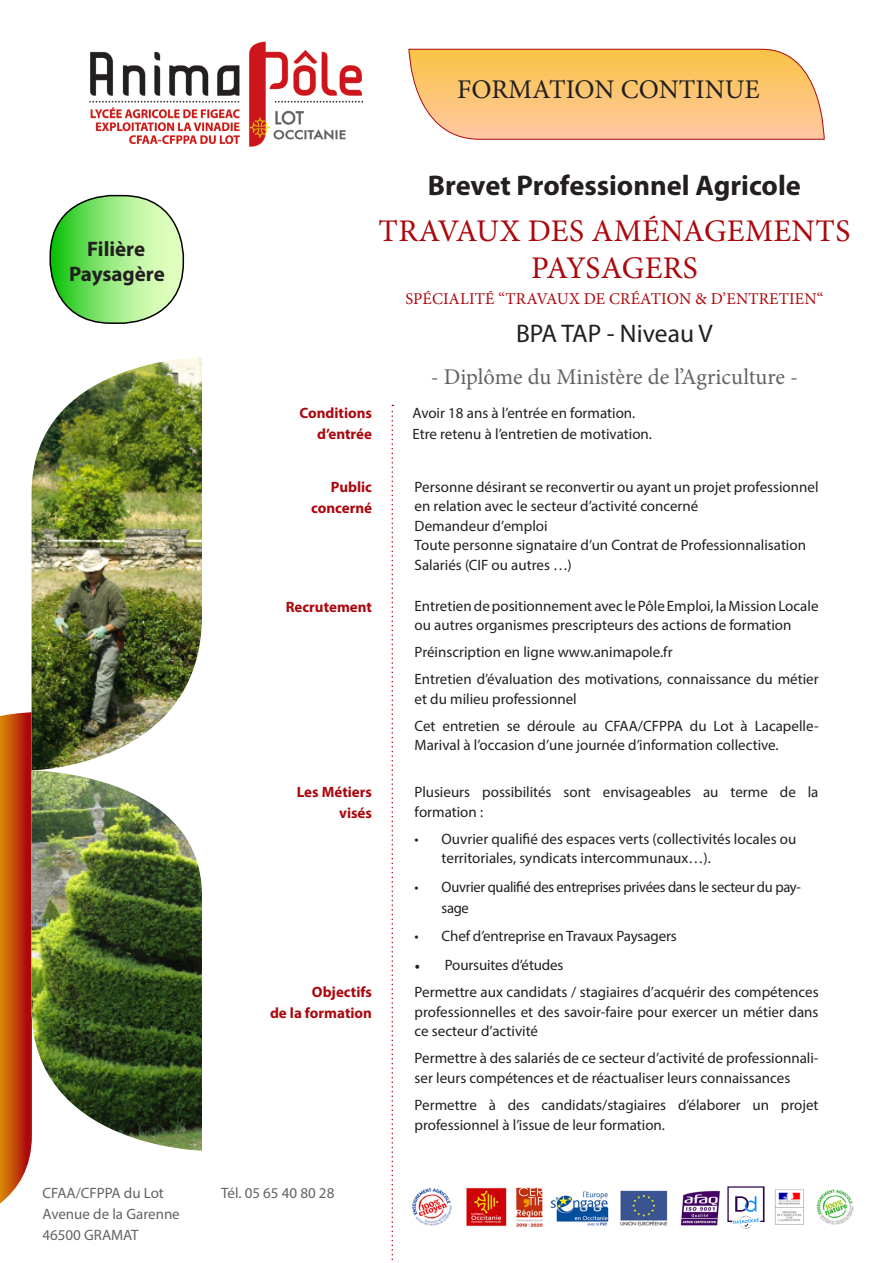
<style>
.page{position:relative;width:893px;height:1263px;background:#fff}
.page>*{position:absolute;margin:0;border:0;box-sizing:border-box;transform-origin:0 0}
.t1{font:31.5px/37.5px "Minion Pro";letter-spacing:.01em;color:#ab080e;text-align:center}
.t2{font:700 28.5px "Myriad Pro";color:#231f20}
.t3{font:27px "Minion Pro";color:#231f20}
.t4{font:25.5px "Myriad Pro";color:#231f20}
.t5{font:22.5px "Minion Pro";letter-spacing:-.005em;color:#636366}
.t6{font:700 21px/25.2px "Myriad Pro";color:#231f20;text-align:center}
.t7{font:16.5px "Minion Pro";letter-spacing:.01em;color:#ab080e}
.t8{font:15px/19.5px "Myriad Pro";color:#231f20}
.t9{font:700 15px "Myriad Pro";color:#ab080e}
.t10{font:15px/21px "Myriad Pro";letter-spacing:-.02em;color:#231f20}
.t11{font:15px "Myriad Pro";color:#636366}
.s1{font-family:"Minion Pro"}
</style>
<div class="page">
<svg style="left:0;top:712px;width:32px;height:491px;background:#c34d16"></svg>
<img style="left:32px;top:357px;width:170px;height:413px">
<img style="left:32px;top:770px;width:170px;height:381px">
<svg style="left:391px;top:405px;width:2px;height:855px"></svg>
<img style="left:89px;top:41px;width:273px;height:106px">
<img style="left:412px;top:1186px;width:442px;height:43px">
<svg style="left:50px;top:196px;width:133px;height:127px"></svg>
<div style="left:49px;top:195px;width:135px;height:129px;border:2px solid #000;border-radius:61px"></div>
<svg style="left:408px;top:49px;width:417px;height:91px;background:#fac57b"></svg>
<p class="t6" style="left:69px;top:236px;width:97px">Filière<br>Paysagère</p>
<p class="t11" style="left:43px;top:1183px;width:123px">CFAA/CFPPA du Lot</p>
<p class="t11" style="left:43px;top:1204px;width:139px">Avenue de la Garenne</p>
<p class="t11" style="left:43px;top:1225px;width:97px">46500 GRAMAT</p>
<p class="t3" style="left:457px;top:71px;width:304px">FORMATION CONTINUE</p>
<p class="t2" style="left:428px;top:167px;width:374px">Brevet Professionnel Agricole</p>
<p class="t1" style="left:379px;top:212px;width:473px">TRAVAUX DES AMÉNAGEMENTS<br>PAYSAGERS</p>
<p class="t7" style="left:405px;top:287px;width:420px">SPÉCIALITÉ “TRAVAUX DE CRÉATION &amp; D’ENTRETIEN“</p>
<p class="t4" style="left:516px;top:317px;width:198px">BPA TAP - Niveau V</p>
<p class="t5" style="left:431px;top:361px;width:369px">- Diplôme du Ministère de l’Agriculture -</p>
<p class="t9" style="left:299px;top:404px;width:74px">Conditions</p>
<p class="t9" style="left:317px;top:425px;width:57px">d’entrée</p>
<p class="t9" style="left:331px;top:477px;width:43px">Public</p>
<p class="t9" style="left:311px;top:498px;width:62px">concerné</p>
<p class="t8" style="left:412px;top:403px;width:224px">Avoir 18 ans à l’entrée en formation.</p>
<p class="t8" style="left:412px;top:424px;width:241px">Etre retenu à l’entretien de motivation.</p>
<p class="t8" style="left:415px;top:477px;width:405px">Personne désirant se reconvertir ou ayant un projet professionnel en relation avec le secteur d’activité concerné</p>
<p class="t8" style="left:415px;top:516px;width:135px">Demandeur d’emploi</p>
<p class="t8" style="left:415px;top:535px;width:393px">Toute personne signataire d’un Contrat de Professionnalisation</p>
<p class="t8" style="left:415px;top:555px;width:159px">Salariés (CIF ou autres …)</p>
<p class="t9" style="left:286px;top:597px;width:88px">Recrutement</p>
<p class="t8" style="left:415px;top:596px;width:405px">Entretien de positionnement avec le Pôle Emploi, la Mission Locale ou autres organismes prescripteurs des actions de formation</p>
<p class="t8" style="left:415px;top:642px;width:259px">Préinscription en ligne www.animapole.fr</p>
<p class="t8" style="left:415px;top:669px;width:405px">Entretien d’évaluation des motivations, connaissance du métier et du milieu professionnel</p>
<p class="t8" style="left:415px;top:716px;width:405px">Cet entretien se déroule au CFAA/CFPPA du Lot à Lacapelle-<br>Marival à l’occasion d’une journée d’information collective.</p>
<p class="t9" style="left:297px;top:782px;width:77px">Les Métiers</p>
<p class="t9" style="left:339px;top:803px;width:34px">visés</p>
<p class="t9" style="left:312px;top:983px;width:62px">Objectifs</p>
<p class="t9" style="left:270px;top:1004px;width:104px">de la formation</p>
<p class="t11" style="left:221px;top:1183px;width:115px">Tél. 05 65 40 80 28</p>
<p class="t8" style="left:415px;top:782px;width:405px">Plusieurs possibilités sont envisageables au terme de la formation :</p>
<p class="t8" style="left:442px;top:829px;width:356px;text-indent:-27px">• Ouvrier qualifié des espaces verts (collectivités locales ou territoriales, syndicats intercommunaux…).</p>
<p class="t10" style="left:442px;top:876px;width:361px;text-indent:-27px">• Ouvrier qualifié des entreprises privées dans le secteur du pay&shy;sage</p>
<p class="t8" style="left:415px;top:926px;width:264px">• Chef d’entreprise en Travaux Paysagers</p>
<p class="t8" style="left:415px;top:955px;width:150px"><span class="s1">•</span> Poursuites d’études</p>
<p class="t8" style="left:415px;top:982px;width:405px;text-align:justify">Permettre aux candidats / stagiaires d’acquérir des compétences professionnelles et des savoir-faire pour exercer un métier dans ce secteur d’activité</p>
<p class="t8" style="left:415px;top:1048px;width:405px">Permettre à des salariés de ce secteur d’activité de professionnali&shy;ser leurs compétences et de réactualiser leurs connaissances</p>
<p class="t8" style="left:415px;top:1095px;width:405px">Permettre à des candidats/stagiaires d’élaborer un projet professionnel à l’issue de leur formation.</p>
</div>
